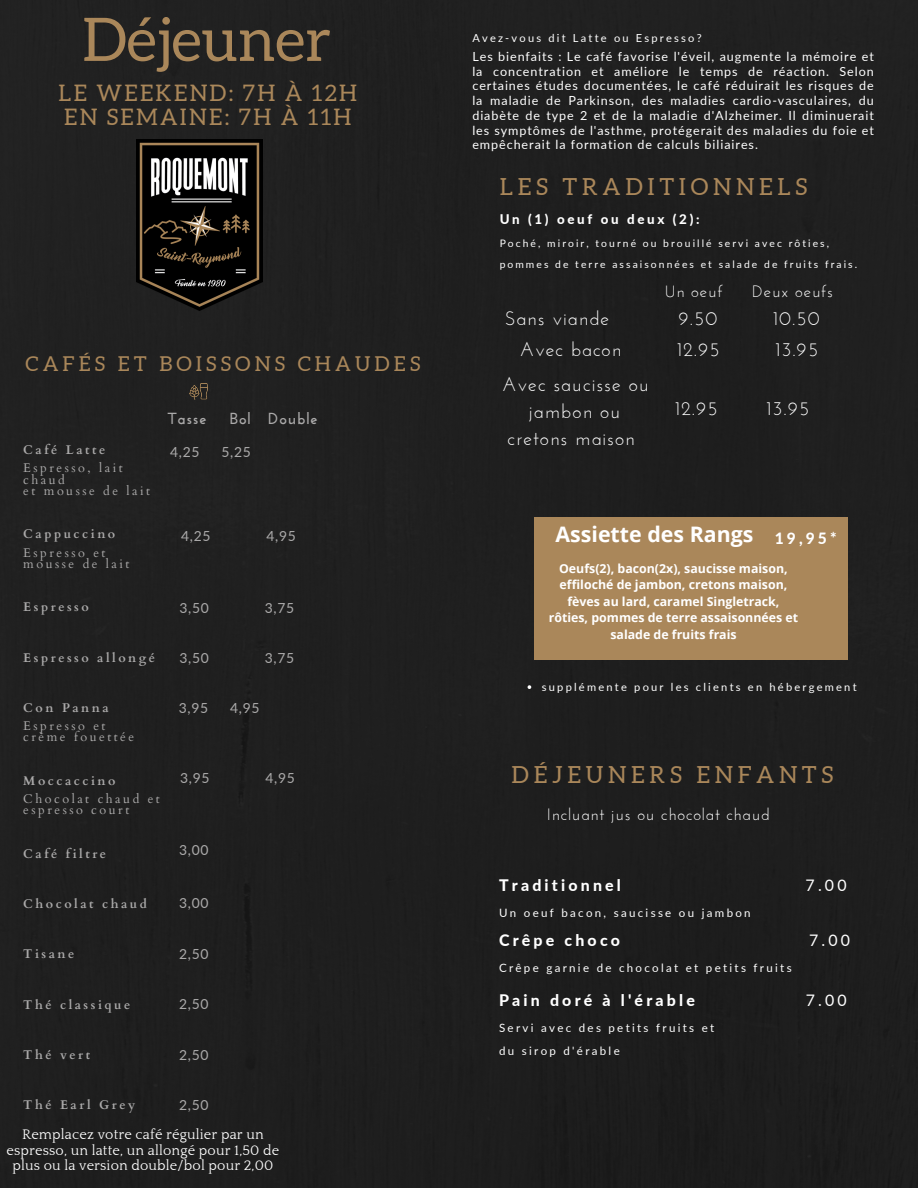
<style>
.page{position:relative;width:918px;height:1188px;background:#1f1f1f}
.page>*{position:absolute;margin:0;border:0;box-sizing:border-box;transform-origin:0 0}
.t1{font:60.15px "Aleo";color:#aa875a}
.t2{font:23.55px "Aleo";letter-spacing:.2em;color:#aa875a}
.t3{font:22.8px/24.8px "Aleo";letter-spacing:.1em;color:#aa875a}
.t4{font:700 21.3px "Open Sans";color:#fff}
.t5{font:20.55px "Aleo";letter-spacing:.2em;color:#aa875a}
.t6{font:19.5px/27px "Josefin Sans";letter-spacing:.05em;color:#fff;text-align:center}
.t7{font:16.5px "Josefin Sans";letter-spacing:.05em;color:#fff}
.t8{font:700 16.05px "Josefin Sans";letter-spacing:.05em;color:#abaaaa}
.t9{font:800 15.9px "Lato";letter-spacing:.2em;color:#fff}
.t10{font:15.9px "Lato";color:#fff}
.t11{font:800 15.6px "Lato";color:#fff}
.t12{font:14.25px/15.8px "Quattrocento";letter-spacing:.01em;color:#fff;text-align:center}
.t13{font:13.95px "Lato";letter-spacing:.05em;color:#abaaaa}
.t14{font:800 13.35px "Lato";letter-spacing:.2em;color:#fff}
.t15{font:12.6px/14.7px "Lato";letter-spacing:.075em;color:#fff;text-align:justify}
.t16{font:700 12.6px "Cardo";letter-spacing:.2em;color:#abaaaa}
.t17{font:12.6px/11.2px "Cardo";letter-spacing:.2em;color:#abaaaa}
.t18{font:700 12.3px/16.5px "Open Sans";color:#fff;text-align:center}
.t19{font:11.55px "Lato";letter-spacing:.2em;color:#fff}
.t20{font:11.1px "Lato";letter-spacing:.2em;color:#fff}
.t21{font:10.35px/20.7px "Lato";letter-spacing:.2em;color:#fff}
</style>
<div class="page">
<img style="left:137px;top:140px;width:126px;height:171px">
<div style="left:534px;top:517px;width:314px;height:143px;background:#aa875a"></div>
<img style="left:190px;top:384px;width:18px;height:16px">
<svg style="left:528px;top:685px;width:3px;height:4px"></svg>
<h1 class="t1" style="left:82px;top:6px;width:250px">Déjeuner</h1>
<h2 class="t3" style="left:59px;top:80px;width:300px">LE WEEKEND: 7H À 12H<br>EN SEMAINE: 7H À 11H</h2>
<p class="t5" style="left:26px;top:352px;width:396px">CAFÉS ET BOISSONS CHAUDES</p>
<p class="t16" style="left:23px;top:442px;width:84px">Café Latte</p>
<p class="t17" style="left:23px;top:463px;width:101px">Espresso, lait chaud</p>
<p class="t17" style="left:23px;top:485px;width:128px">et mousse de lait</p>
<p class="t16" style="left:23px;top:526px;width:94px">Cappuccino</p>
<p class="t17" style="left:23px;top:547px;width:84px">Espresso et</p>
<p class="t17" style="left:23px;top:558px;width:108px">mousse de lait</p>
<p class="t16" style="left:23px;top:599px;width:67px">Espresso</p>
<p class="t16" style="left:23px;top:649px;width:133px">Espresso allongé</p>
<p class="t16" style="left:23px;top:699px;width:87px">Con Panna</p>
<p class="t17" style="left:23px;top:721px;width:84px">Espresso et</p>
<p class="t17" style="left:23px;top:732px;width:112px">crème fouettée</p>
<p class="t16" style="left:23px;top:772px;width:94px">Moccaccino</p>
<p class="t17" style="left:23px;top:793px;width:138px">Chocolat chaud et</p>
<p class="t17" style="left:23px;top:805px;width:108px">espresso court</p>
<p class="t16" style="left:23px;top:845px;width:84px">Café filtre</p>
<p class="t16" style="left:23px;top:895px;width:125px">Chocolat chaud</p>
<p class="t16" style="left:23px;top:946px;width:53px">Tisane</p>
<p class="t16" style="left:23px;top:996px;width:109px">Thé classique</p>
<p class="t16" style="left:23px;top:1046px;width:69px">Thé vert</p>
<p class="t16" style="left:23px;top:1097px;width:114px">Thé Earl Grey</p>
<p class="t8" style="left:168px;top:412px;width:40px">Tasse</p>
<p class="t8" style="left:230px;top:412px;width:89px">Bol Double</p>
<h5 class="t13" style="left:170px;top:443px;width:31px">4,25</h5>
<h5 class="t13" style="left:222px;top:443px;width:31px">5,25</h5>
<p class="t13" style="left:181px;top:527px;width:31px">4,25</p>
<p class="t13" style="left:266px;top:527px;width:31px">4,95</p>
<h5 class="t13" style="left:180px;top:599px;width:31px">3,50</h5>
<h5 class="t13" style="left:265px;top:599px;width:31px">3,75</h5>
<p class="t13" style="left:180px;top:649px;width:31px">3,50</p>
<p class="t13" style="left:265px;top:649px;width:31px">3,75</p>
<h3 class="t13" style="left:179px;top:699px;width:31px">3,95</h3>
<h3 class="t13" style="left:230px;top:699px;width:31px">4,95</h3>
<h2 class="t13" style="left:180px;top:769px;width:31px">3,95</h2>
<h2 class="t13" style="left:266px;top:769px;width:31px">4,95</h2>
<p class="t13" style="left:179px;top:841px;width:31px">3,00</p>
<p class="t13" style="left:179px;top:895px;width:31px">3,00</p>
<p class="t13" style="left:179px;top:946px;width:31px">2,50</p>
<p class="t13" style="left:179px;top:996px;width:31px">2,50</p>
<p class="t13" style="left:179px;top:1046px;width:31px">2,50</p>
<p class="t13" style="left:179px;top:1096px;width:31px">2,50</p>
<h5 class="t12" style="left:7px;top:1127px;width:274px">Remplacez votre café régulier par un espresso, un latte, un allongé pour 1,50 de plus ou la version double/bol pour 2,00</h5>
<p class="t20" style="left:472px;top:31px;width:231px">Avez-vous dit Latte ou Espresso?</p>
<p class="t15" style="left:472px;top:49px;width:403px">Les bienfaits : Le café favorise l'éveil, augmente la mémoire et la concentration et améliore le temps de réaction. Selon certaines études documentées, le café réduirait les risques de la maladie de Parkinson, des maladies cardio-vasculaires, du diabète de type 2 et de la maladie d'Alzheimer. Il diminuerait les symptômes de l'asthme, protégerait des maladies du foie et empêcherait la formation de calculs biliaires.</p>
<h2 class="t2" style="left:500px;top:174px;width:309px">LES TRADITIONNELS</h2>
<p class="t14" style="left:500px;top:211px;width:201px">Un (1) oeuf ou deux (2):</p>
<p class="t21" style="left:500px;top:233px;width:359px">Poché, miroir, tourné ou brouillé servi avec rôties, pommes de terre assaisonnées et salade de fruits frais.</p>
<h5 class="t7" style="left:665px;top:284px;width:59px">Un oeuf</h5>
<h5 class="t7" style="left:752px;top:284px;width:82px">Deux oeufs</h5>
<h4 class="t6" style="left:505px;top:306px;width:106px">Sans viande</h4>
<h4 class="t6" style="left:679px;top:306px;width:40px">9.50</h4>
<h4 class="t6" style="left:773px;top:306px;width:48px">10.50</h4>
<p class="t6" style="left:520px;top:337px;width:103px">Avec bacon</p>
<p class="t6" style="left:677px;top:337px;width:44px">12.95</p>
<p class="t6" style="left:775px;top:337px;width:44px">13.95</p>
<h6 class="t6" style="left:502px;top:373px;width:149px">Avec saucisse ou jambon ou cretons maison</h6>
<p class="t6" style="left:675px;top:396px;width:44px">12.95</p>
<p class="t6" style="left:767px;top:396px;width:44px">13.95</p>
<p class="t4" style="left:556px;top:519px;width:199px">Assiette des Rangs</p>
<p class="t18" style="left:549px;top:560px;width:251px">Oeufs(2), bacon(2x), saucisse maison, effiloché de jambon, cretons maison, fèves au lard, caramel Singletrack, rôties, pommes de terre assaisonnées et salade de fruits frais</p>
<p class="t11" style="left:775px;top:529px;width:63px">19,95*</p>
<p class="t20" style="left:542px;top:680px;width:316px">supplémente pour les clients en hébergement</p>
<p class="t2" style="left:512px;top:762px;width:323px">DÉJEUNERS ENFANTS</p>
<p class="t7" style="left:547px;top:807px;width:225px">Incluant jus ou chocolat chaud</p>
<p class="t9" style="left:499px;top:876px;width:123px">Traditionnel</p>
<p class="t10" style="left:806px;top:876px;width:42px">7.00</p>
<p class="t19" style="left:499px;top:906px;width:253px">Un oeuf bacon, saucisse ou jambon</p>
<p class="t9" style="left:499px;top:931px;width:123px">Crêpe choco</p>
<p class="t10" style="left:809px;top:931px;width:42px">7.00</p>
<p class="t19" style="left:499px;top:961px;width:294px">Crêpe garnie de chocolat et petits fruits</p>
<p class="t9" style="left:499px;top:990px;width:197px">Pain doré à l'érable</p>
<p class="t10" style="left:806px;top:990px;width:42px">7.00</p>
<p class="t19" style="left:499px;top:1020px;width:217px">Servi avec des petits fruits et</p>
<p class="t19" style="left:499px;top:1043px;width:122px">du sirop d'érable</p>
</div>
